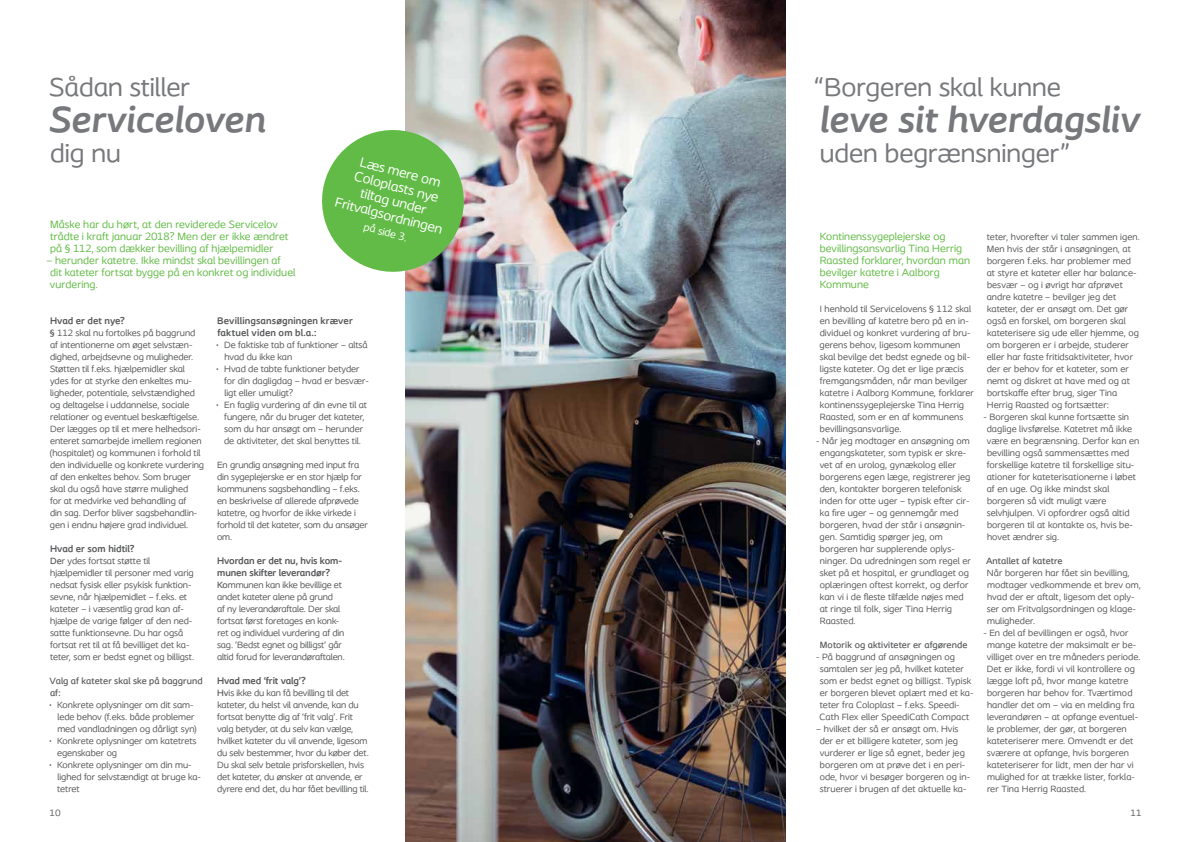
<style>
.page{position:relative;width:1191px;height:842px;background:#fff}
.page>*{position:absolute;margin:0;border:0;box-sizing:border-box;transform-origin:0 0}
.t1{font:italic 700 38px "Coloplast";color:#77787b}
.t2{font:27px "Coloplast";color:#77787b}
.t3{font:14px/15px "Coloplast";color:#fff;text-align:center}
.t4{font:11px/12px "Coloplast";letter-spacing:.005em;color:#62bb46}
.t5{font:11px "Coloplast";color:#fff}
.t6{font:700 10px/12px "Coloplast";color:#58595b}
.t7{font:9.5px/12px "Coloplast";color:#58595b}
.t8{font:500 9.5px/12px "Coloplast";letter-spacing:.01em;color:#58595b}
.s1{font-weight:500}
.s2{font-size:7.1px}
</style>
<div class="page">
<img style="left:405px;top:0;width:380px;height:842px">
<svg style="left:322px;top:122px;width:149px;height:157px;background:#88c173"></svg>
<h2 class="t2" style="left:49px;top:71px;width:142px">Sådan stiller</h2>
<h1 class="t1" style="left:49px;top:96px;width:218px">Serviceloven</h1>
<h2 class="t2" style="left:50px;top:137px;width:72px">dig nu</h2>
<p class="t4" style="left:50px;top:218px;width:240px">Måske har du hørt, at den reviderede Servicelov trådte i kraft januar 2018? Men der er ikke ændret på § 112, som dækker bevilling af hjælpemidler</p>
<p class="t4" style="left:50px;top:254px;width:247px;text-indent:-3px">– herunder katetre. Ikke mindst skal bevillingen af<br>dit kateter fortsat bygge på en konkret og individuel vurdering.</p>
<h3 class="t3" style="left:349px;top:150px;width:112px;rotate:15deg">Læs mere om<br>Coloplasts nye tiltag under<br>Fritvalgsordningen</h3>
<p class="t5" style="left:366px;top:220px;width:46px;rotate:15deg">på side 3.</p>
<p class="t6" style="left:50px;top:314px;width:76px">Hvad er det nye?</p>
<p class="t7" style="left:50px;top:327px;width:156px"><span class="s1">§</span> 112 skal nu fortolkes på baggrund af intentionerne om øget selvstæn&shy;dighed, arbejdsevne og muligheder.<br>Støtten til f.eks. hjælpemidler skal ydes for at styrke den enkeltes mu&shy;ligheder, potentiale, selvstændighed og deltagelse i uddannelse, sociale relationer og eventuel beskæftigelse.<br>Der lægges op til et mere helhedsori&shy;enteret samarbejde imellem regionen (hospitalet) og kommunen i forhold til den individuelle og konkrete vurdering af den enkeltes behov. Som bruger skal du også have større mulighed<br>for at medvirke ved behandling af<br>din sag. Derfor bliver sagsbehandlin&shy;gen i endnu højere grad individuel.</p>
<p class="t6" style="left:50px;top:542px;width:86px">Hvad er som hidtil?</p>
<p class="t7" style="left:50px;top:555px;width:146px"><span class="s1">De</span>r ydes fortsat støtte til hjælpemidler til personer med varig nedsat fysisk eller psykisk funktion&shy;sevne, når hjælpemidlet – f.eks. et kateter – i væsentlig grad kan af&shy;hjælpe de varige følger af den ned&shy;satte funktionsevne. Du har også fortsat ret til at få bevilliget det ka&shy;teter, som er bedst egnet og billigst.</p>
<p class="t8" style="left:50px;top:675px;width:155px">Valg af kateter skal ske på baggrund af:</p>
<p class="t7" style="left:57px;top:699px;width:141px;text-indent:-8px"><span class="s2">•</span> Konkrete oplysninger om dit sam&shy;lede behov (f.eks. både problemer med vandladningen og dårligt syn)</p>
<p class="t7" style="left:57px;top:735px;width:141px;text-indent:-8px"><span class="s2">•</span> Konkrete oplysninger om katetrets egenskaber og</p>
<p class="t7" style="left:57px;top:759px;width:145px;text-indent:-8px"><span class="s2">•</span> Konkrete oplysninger om din mu&shy;lighed for selvstændigt at bruge ka&shy;tetret</p>
<p class="t6" style="left:217px;top:314px;width:137px">Bevillingsansøgningen kræver faktuel viden om bl.a.:</p>
<p class="t7" style="left:224px;top:339px;width:145px;text-indent:-8px"><span class="s2">•</span> De faktiske tab af funktioner – altså hvad du ikke kan</p>
<p class="t7" style="left:224px;top:363px;width:146px;text-indent:-8px"><span class="s2">•</span> Hvad de tabte funktioner betyder for din dagligdag – hvad er besvær&shy;ligt eller umuligt?</p>
<p class="t7" style="left:216px;top:399px;width:152px;text-align:center"><span class="s2">•</span> En faglig vurdering af din evne til at fungere, når du bruger det kateter, som du har ansøgt om – herunder de aktiviteter, det skal benyttes til.</p>
<p class="t7" style="left:217px;top:459px;width:152px">En grundig ansøgning med input fra din sygeplejerske er en stor hjælp for kommunens sagsbehandling – f.eks. en beskrivelse af allerede afprøvede katetre, og hvorfor de ikke virkede i forhold til det kateter, som du ansøger om.</p>
<p class="t6" style="left:217px;top:554px;width:126px">Hvordan er det nu, hvis kom&shy;munen skifter leverandør?</p>
<p class="t7" style="left:217px;top:579px;width:129px"><span class="s1">Ko</span>mmunen kan ikke bevillige et andet kateter alene på grund<br>af ny leverandøraftale. Der skal fortsat først foretages en konk&shy;ret og individuel vurdering af din sag. ‘Bedst egnet og billigst’ går altid forud for leverandøraftalen.</p>
<p class="t6" style="left:217px;top:674px;width:90px">Hvad med ‘frit valg’?</p>
<p class="t7" style="left:217px;top:687px;width:153px"><span class="s1">Hv</span>is ikke du kan få bevilling til det kateter, du helst vil anvende, kan du fortsat benytte dig af ‘frit valg’. Frit valg betyder, at du selv kan vælge, hvilket kateter du vil anvende, ligesom du selv bestemmer, hvor du køber det.<br>Du skal selv betale prisforskellen, hvis det kateter, du ønsker at anvende, er dyrere end det, du har fået bevilling til.</p>
<h2 class="t2" style="left:814px;top:71px;width:248px">“Borgeren skal kunne</h2>
<h1 class="t1" style="left:819px;top:96px;width:321px">leve sit hverdagsliv</h1>
<h2 class="t2" style="left:819px;top:137px;width:252px">uden begrænsninger”</h2>
<p class="t4" style="left:819px;top:230px;width:152px">Kontinenssygeplejerske og bevillingsansvarlig Tina Herrig<br>Raasted forklarer, hvordan man bevilger katetre i Aalborg<br>Kommune</p>
<p class="t7" style="left:819px;top:303px;width:156px">I henhold til Servicelovens § 112 skal en bevilling af katetre bero på en in&shy;dividuel og konkret vurdering af bru&shy;gerens behov, ligesom kommunen skal bevilge det bedst egnede og bil&shy;ligste kateter. Og det er lige præcis fremgangsmåden, når man bevilger katetre i Aalborg Kommune, forklarer kontinenssygeplejerske Tina Herrig Raasted, som er en af kommunens bevillingsansvarlige.</p>
<p class="t7" style="left:819px;top:435px;width:153px;text-indent:-3px">- Når jeg modtager en ansøgning om engangskateter, som typisk er skre&shy;vet af en urolog, gynækolog eller borgerens egen læge, registrerer jeg den, kontakter borgeren telefonisk inden for otte uger – typisk efter cir&shy;ka fire uger – og gennemgår med borgeren, hvad der står i ansøgnin&shy;gen. Samtidig spørger jeg, om borgeren har supplerende oplys&shy;ninger. Da udredningen som regel er sket på et hospital, er grundlaget og oplæringen oftest korrekt, og derfor kan vi i de fleste tilfælde nøjes med at ringe til folk, siger Tina Herrig Raasted.</p>
<p class="t8" style="left:820px;top:639px;width:149px">Motorik og aktiviteter er afgørende</p>
<p class="t7" style="left:819px;top:651px;width:156px;text-indent:-3px">- På baggrund af ansøgningen og samtalen ser jeg på, hvilket kateter som er bedst egnet og billigst. Typisk er borgeren blevet oplært med et ka&shy;teter fra Coloplast – f.eks. Speedi-Cath Flex eller SpeediCath Compact</p>
<p class="t7" style="left:819px;top:723px;width:152px;text-indent:-3px">– hvilket der så er ansøgt om. Hvis der er et billigere kateter, som jeg vurderer er lige så egnet, beder jeg borgeren om at prøve det i en peri&shy;ode, hvor vi besøger borgeren og in&shy;struerer i brugen af det aktuelle ka-</p>
<p class="t7" style="left:986px;top:231px;width:154px">teter, hvorefter vi taler sammen igen.<br>Men hvis der står i ansøgningen, at borgeren f.eks. har problemer med at styre et kateter eller har balance&shy;besvær – og i øvrigt har afprøvet andre katetre – bevilger jeg det kateter, der er ansøgt om. Det gør også en forskel, om borgeren skal kateterisere sig ude eller hjemme, og om borgeren er i arbejde, studerer eller har faste fritidsaktiviteter, hvor der er behov for et kateter, som er nemt og diskret at have med og at bortskaffe efter brug, siger Tina Herrig Raasted og fortsætter:</p>
<p class="t7" style="left:986px;top:411px;width:154px;text-indent:-3px">- Borgeren skal kunne fortsætte sin daglige livsførelse. Katetret må ikke være en begrænsning. Derfor kan en bevilling også sammensættes med forskellige katetre til forskellige situ&shy;ationer for kateterisationerne i løbet af en uge. Og ikke mindst skal borgeren så vidt muligt være selvhjulpen. Vi opfordrer også altid borgeren til at kontakte os, hvis be&shy;hovet ændrer sig.</p>
<p class="t8" style="left:986px;top:555px;width:78px">Antallet af katetre</p>
<p class="t7" style="left:986px;top:567px;width:156px">Når borgeren har fået sin bevilling, modtager vedkommende et brev om, hvad der er aftalt, ligesom det oply&shy;ser om Fritvalgsordningen og klage&shy;muligheder.</p>
<p class="t7" style="left:986px;top:627px;width:155px;text-indent:-3px">- En del af bevillingen er også, hvor mange katetre der maksimalt er be&shy;villiget over en tre måneders periode.<br>Det er ikke, fordi vi vil kontrollere og lægge loft på, hvor mange katetre borgeren har behov for. Tværtimod handler det om – via en melding fra leverandøren – at opfange eventuel&shy;le problemer, der gør, at borgeren kateteriserer mere. Omvendt er det sværere at opfange, hvis borgeren kateteriserer for lidt, men der har vi mulighed for at trække lister, forkla&shy;rer Tina Herrig Raasted.</p>
<p class="t7" style="left:50px;top:807px;width:13px">10</p>
<p class="t7" style="left:1130px;top:807px;width:12px">11</p>
</div>
